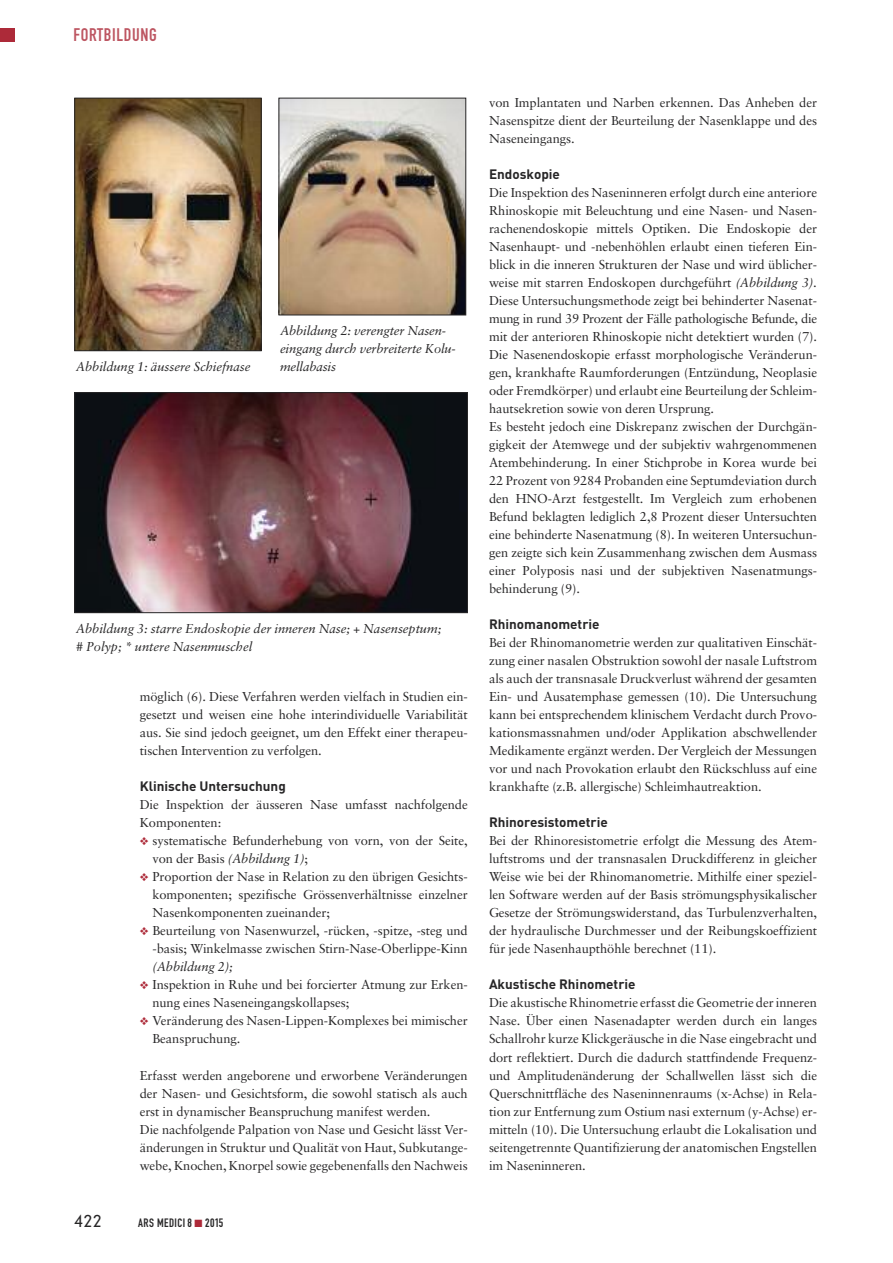
<style>
.page{position:relative;width:893px;height:1263px;background:#fff}
.page>*{position:absolute;margin:0;border:0;box-sizing:border-box;transform-origin:0 0}
.t1{font:18px "DIN Engschrift";letter-spacing:.035em;color:#bd5561}
.t2{font:300 16.5px "DIN Neuzeit Grotesk";color:#272627}
.t3{font:700 13.5px "DIN";color:#272627}
.t4{font:12.9px/18px "Sabon";letter-spacing:-.005em;color:#272627;text-align:justify}
.t5{font:italic 12.9px/18px "Sabon";letter-spacing:-.005em;color:#272627}
.t6{font:12px "DIN Engschrift";letter-spacing:.035em;color:#272627}
.s1{color:#ad2a39}
.s2{font-style:italic}
</style>
<div class="page">
<div style="left:0;top:28px;width:15px;height:14px;background:#ad2a39"></div>
<img style="left:76px;top:100px;width:183px;height:249px">
<div style="left:74px;top:98px;width:187px;height:253px;border:1px solid #272627"></div>
<img style="left:281px;top:100px;width:183px;height:213px">
<div style="left:279px;top:98px;width:187px;height:217px;border:1px solid #272627"></div>
<img style="left:76px;top:394px;width:390px;height:217px">
<div style="left:74px;top:392px;width:394px;height:221px;border:1px solid #272627"></div>
<h1 class="t1" style="left:73px;top:28px;width:85px">FORTBILDUNG</h1>
<p class="t5" style="left:76px;top:358px;width:176px">Abbildung 1: äussere Schiefnase</p>
<p class="t5" style="left:280px;top:323px;width:177px">Abbildung 2: verengter Nasen&shy;eingang durch verbreiterte Kolu&shy;mellabasis</p>
<p class="t5" style="left:76px;top:620px;width:367px">Abbildung 3: starre Endoskopie der inneren Nase; + Nasenseptum; # Polyp; * untere Nasenmuschel</p>
<p class="t4" style="left:140px;top:689px;width:330px">möglich (6). Diese Verfahren werden vielfach in Studien ein&shy;gesetzt und weisen eine hohe interindividuelle Variabilität aus. Sie sind jedoch geeignet, um den Effekt einer therapeu&shy;tischen Intervention zu verfolgen.</p>
<p class="t3" style="left:140px;top:779px;width:148px">Klinische Untersuchung</p>
<p class="t4" style="left:140px;top:797px;width:330px">Die Inspektion der äusseren Nase umfasst nachfolgende<br>Komponenten:</p>
<p class="t4" style="left:152px;top:833px;width:317px;text-indent:-13px"><span class="s1">❖</span> systematische Befunderhebung von vorn, von der Seite, von der Basis <span class="s2">(Abbildung 1)</span>;</p>
<p class="t4" style="left:152px;top:869px;width:317px;text-indent:-13px"><span class="s1">❖</span> Proportion der Nase in Relation zu den übrigen Gesichts&shy;komponenten; spezifische Grössenverhältnisse einzelner Nasenkomponenten zueinander;</p>
<p class="t4" style="left:140px;top:923px;width:330px;text-align:right"><span class="s1">❖</span> Beurteilung von Nasenwurzel, -rücken, -spitze, -steg und -basis; Winkelmasse zwischen Stirn-Nase-Oberlippe-Kinn</p>
<p class="t5" style="left:152px;top:959px;width:82px">(Abbildung 2);</p>
<p class="t4" style="left:152px;top:977px;width:317px;text-indent:-13px"><span class="s1">❖</span> Inspektion in Ruhe und bei forcierter Atmung zur Erken&shy;nung eines Naseneingangskollapses;</p>
<p class="t4" style="left:152px;top:1013px;width:317px;text-indent:-13px"><span class="s1">❖</span> Veränderung des Nasen-Lippen-Komplexes bei mimischer<br>Beanspruchung.</p>
<p class="t4" style="left:140px;top:1067px;width:330px;text-align:left">Erfasst werden angeborene und erworbene Veränderungen der Nasen- und Gesichtsform, die sowohl statisch als auch erst in dynamischer Beanspruchung manifest werden.<br>Die nachfolgende Palpation von Nase und Gesicht lässt Ver&shy;änderungen in Struktur und Qualität von Haut, Subkutange&shy;webe, Knochen, Knorpel sowie gegebenenfalls den Nachweis</p>
<p class="t2" style="left:74px;top:1214px;width:29px">422</p>
<p class="t6" style="left:138px;top:1218px;width:87px">ARS MEDICI8 <span class="s1">■</span> 2015</p>
<p class="t4" style="left:489px;top:95px;width:330px">von Implantaten und Narben erkennen. Das Anheben der Nasenspitze dient der Beurteilung der Nasenklappe und des Naseneingangs.</p>
<p class="t3" style="left:489px;top:167px;width:73px">Endoskopie</p>
<p class="t4" style="left:489px;top:185px;width:330px;text-align:left">Die Inspektion des Naseninneren erfolgt durch eine anteriore Rhinoskopie mit Beleuchtung und eine Nasen- und Nasen&shy;rachenendoskopie mittels Optiken. Die Endoskopie der Nasenhaupt- und -nebenhöhlen erlaubt einen tieferen Ein&shy;blick in die inneren Strukturen der Nase und wird üblicher&shy;weise mit starren Endoskopen durchgeführt <span class="s2">(Abbildung 3).<br></span>Diese Untersuchungsmethode zeigt bei behinderter Nasenat&shy;mung in rund 39 Prozent der Fälle pathologische Befunde, die mit der anterioren Rhinoskopie nicht detektiert wurden (7).<br>Die Nasenendoskopie erfasst morphologische Veränderun&shy;gen, krankhafte Raumforderungen (Entzündung, Neoplasie oder Fremdkörper) und erlaubt eine Beurteilung der Schleim&shy;hautsekretion sowie von deren Ursprung.<br>Es besteht jedoch eine Diskrepanz zwischen der Durchgän&shy;gigkeit der Atemwege und der subjektiv wahrgenommenen Atembehinderung. In einer Stichprobe in Korea wurde bei 22 Prozent von 9284 Probanden eine Septumdeviation durch den HNO-Arzt festgestellt. Im Vergleich zum erhobenen Befund beklagten lediglich 2,8 Prozent dieser Untersuchten eine behinderte Nasenatmung (8). In weiteren Untersuchun&shy;gen zeigte sich kein Zusammenhang zwischen dem Ausmass einer Polyposis nasi und der subjektiven Nasenatmungs&shy;behinderung (9).</p>
<p class="t3" style="left:489px;top:617px;width:112px">Rhinomanometrie</p>
<p class="t4" style="left:489px;top:635px;width:330px">Bei der Rhinomanometrie werden zur qualitativen Einschät&shy;zung einer nasalen Obstruktion sowohl der nasale Luftstrom als auch der transnasale Druckverlust während der gesamten Ein- und Ausatemphase gemessen (10). Die Untersuchung kann bei entsprechendem klinischem Verdacht durch Provo&shy;kationsmassnahmen und/oder Applikation abschwellender Medikamente ergänzt werden. Der Vergleich der Messungen vor und nach Provokation erlaubt den Rückschluss auf eine krankhafte (z.B. allergische) Schleimhautreaktion.</p>
<p class="t3" style="left:489px;top:815px;width:120px">Rhinoresistometrie</p>
<p class="t4" style="left:489px;top:833px;width:330px">Bei der Rhinoresistometrie erfolgt die Messung des Atem&shy;luftstroms und der transnasalen Druckdifferenz in gleicher Weise wie bei der Rhinomanometrie. Mithilfe einer speziel&shy;len Software werden auf der Basis strömungsphysikalischer Gesetze der Strömungswiderstand, das Turbulenzverhalten, der hydraulische Durchmesser und der Reibungskoeffizient für jede Nasenhaupthöhle berechnet (11).</p>
<p class="t3" style="left:489px;top:977px;width:148px">Akustische Rhinometrie</p>
<p class="t4" style="left:489px;top:995px;width:330px">Die akustische Rhinometrie erfasst die Geometrie der inneren Nase. Über einen Nasenadapter werden durch ein langes Schallrohr kurze Klickgeräusche in die Nase eingebracht und dort reflektiert. Durch die dadurch stattfindende Frequenz&shy;und Amplitudenänderung der Schallwellen lässt sich die Querschnittfläche des Naseninnenraums (x-Achse) in Rela&shy;tion zur Entfernung zum Ostium nasi externum (y-Achse) er&shy;mitteln (10). Die Untersuchung erlaubt die Lokalisation und seitengetrennte Quantifizierung der anatomischen Engstellen im Naseninneren.</p>
</div>
